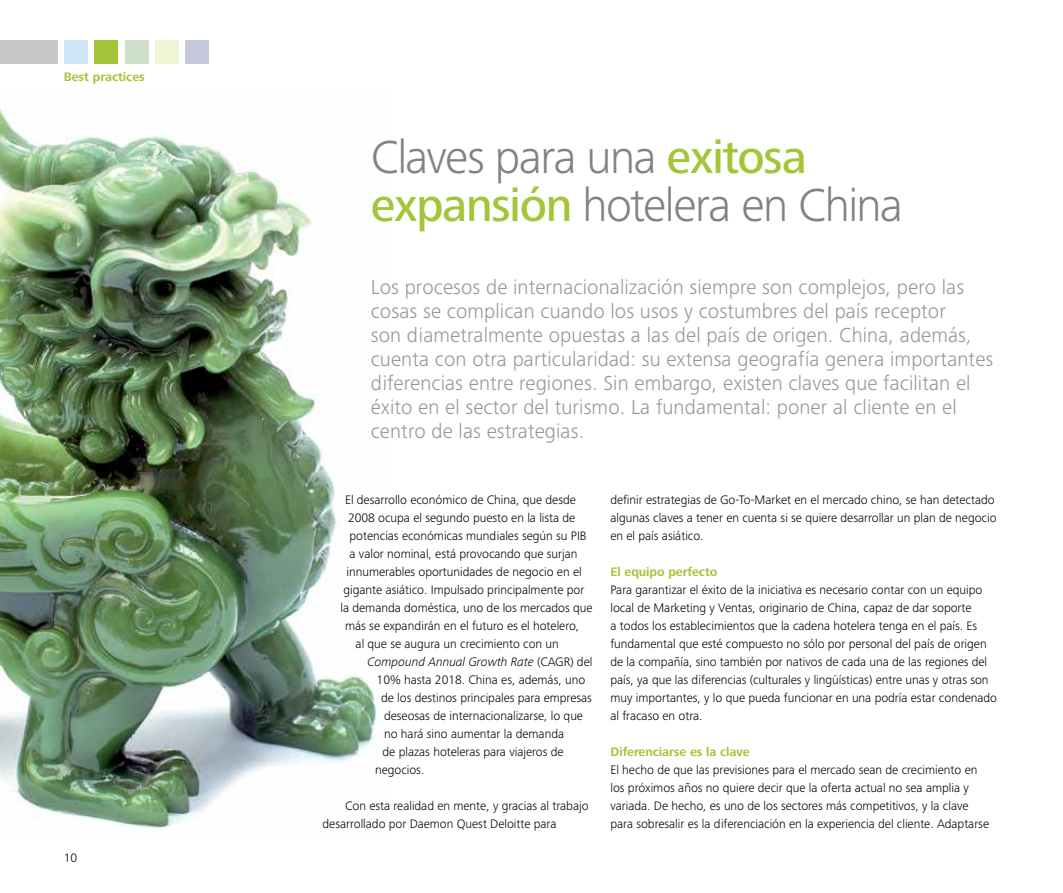
<style>
.page{position:relative;width:1063px;height:893px;background:#fff}
.page>*{position:absolute;margin:0;border:0;box-sizing:border-box;transform-origin:0 0}
.t1{font:300 48px/48px "Frutiger Next Pro";letter-spacing:-.03em;color:#808285}
.t2{font:300 21px/24px "Frutiger Next Pro";letter-spacing:.005em;color:#939598}
.t3{font:300 12.75px/18px "Frutiger Next Pro";letter-spacing:-.005em;color:#000}
.t4{font:700 12.75px "Frutiger Next Pro";letter-spacing:-.005em;color:#a4c53a}
.t5{font:italic 300 12.75px "Frutiger Next Pro";letter-spacing:-.005em;color:#000}
.s1{font-weight:500;color:#a4c53a}
.s2{font-style:normal}
</style>
<div class="page">
<div style="left:64px;top:40px;width:24px;height:24px;background:#cde6f6"></div>
<div style="left:0;top:40px;width:57px;height:24px;background:#c7c8ca"></div>
<div style="left:94px;top:40px;width:24px;height:24px;background:#a4c53a"></div>
<div style="left:125px;top:40px;width:24px;height:24px;background:#cddfca"></div>
<div style="left:155px;top:40px;width:24px;height:24px;background:#f0f5d6"></div>
<div style="left:185px;top:40px;width:24px;height:24px;background:#c5c7da"></div>
<img style="left:0;top:108px;width:378px;height:721px">
<p class="t4" style="left:64px;top:70px;width:83px">Best practices</p>
<p class="t3" style="left:64px;top:849px;width:15px">10</p>
<h1 class="t1" style="left:371px;top:133px;width:534px">Claves para una <span class="s1">exitosa expansión</span> hotelera en China</h1>
<p class="t2" style="left:371px;top:275px;width:624px">Los procesos de internacionalización siempre son complejos, pero las cosas se complican cuando los usos y costumbres del país receptor<br>son diametralmente opuestas a las del país de origen. China, además, cuenta con otra particularidad: su extensa geografía genera importantes diferencias entre regiones. Sin embargo, existen claves que facilitan el éxito en el sector del turismo. La fundamental: poner al cliente en el centro de las estrategias.</p>
<p class="t3" style="left:345px;top:491px;width:232px">El desarrollo económico de China, que desde</p>
<p class="t3" style="left:348px;top:509px;width:229px">2008 ocupa el segundo puesto en la lista de</p>
<p class="t3" style="left:350px;top:527px;width:239px">potencias económicas mundiales según su PIB</p>
<p class="t3" style="left:350px;top:545px;width:229px">a valor nominal, está provocando que surjan</p>
<p class="t3" style="left:347px;top:563px;width:237px">innumerables oportunidades de negocio en el</p>
<p class="t3" style="left:344px;top:581px;width:242px">gigante asiático. Impulsado principalmente por</p>
<p class="t3" style="left:341px;top:599px;width:253px">la demanda doméstica, uno de los mercados que</p>
<p class="t3" style="left:345px;top:617px;width:236px">más se expandirán en el futuro es el hotelero,</p>
<p class="t3" style="left:356px;top:635px;width:205px">al que se augura un crecimiento con un</p>
<p class="t5" style="left:368px;top:654px;width:226px">Compound Annual Growth Rate <span class="s2">(CAGR) del</span></p>
<p class="t3" style="left:377px;top:671px;width:210px">10% hasta 2018. China es, además, uno</p>
<p class="t3" style="left:381px;top:689px;width:212px">de los destinos principales para empresas</p>
<p class="t3" style="left:384px;top:707px;width:200px">deseosas de internacionalizarse, lo que</p>
<p class="t3" style="left:384px;top:725px;width:182px">no hará sino aumentar la demanda</p>
<p class="t3" style="left:383px;top:743px;width:183px">de plazas hoteleras para viajeros de</p>
<p class="t3" style="left:375px;top:761px;width:51px">negocios.</p>
<p class="t3" style="left:323px;top:797px;width:268px;text-indent:23px">Con esta realidad en mente, y gracias al trabajo desarrollado por Daemon Quest Deloitte para</p>
<p class="t3" style="left:610px;top:491px;width:388px">definir estrategias de Go-To-Market en el mercado chino, se han detectado algunas claves a tener en cuenta si se quiere desarrollar un plan de negocio en el país asiático.</p>
<p class="t4" style="left:610px;top:564px;width:108px">El equipo perfecto</p>
<p class="t3" style="left:610px;top:581px;width:388px">Para garantizar el éxito de la iniciativa es necesario contar con un equipo local de Marketing y Ventas, originario de China, capaz de dar soporte<br>a todos los establecimientos que la cadena hotelera tenga en el país. Es fundamental que esté compuesto no sólo por personal del país de origen de la compañía, sino también por nativos de cada una de las regiones del país, ya que las diferencias (culturales y lingüísticas) entre unas y otras son muy importantes, y lo que pueda funcionar en una podría estar condenado al fracaso en otra.</p>
<p class="t4" style="left:610px;top:744px;width:141px">Diferenciarse es la clave</p>
<p class="t3" style="left:610px;top:761px;width:380px">El hecho de que las previsiones para el mercado sean de crecimiento en los próximos años no quiere decir que la oferta actual no sea amplia y variada. De hecho, es uno de los sectores más competitivos, y la clave para sobresalir es la diferenciación en la experiencia del cliente. Adaptarse</p>
</div>
